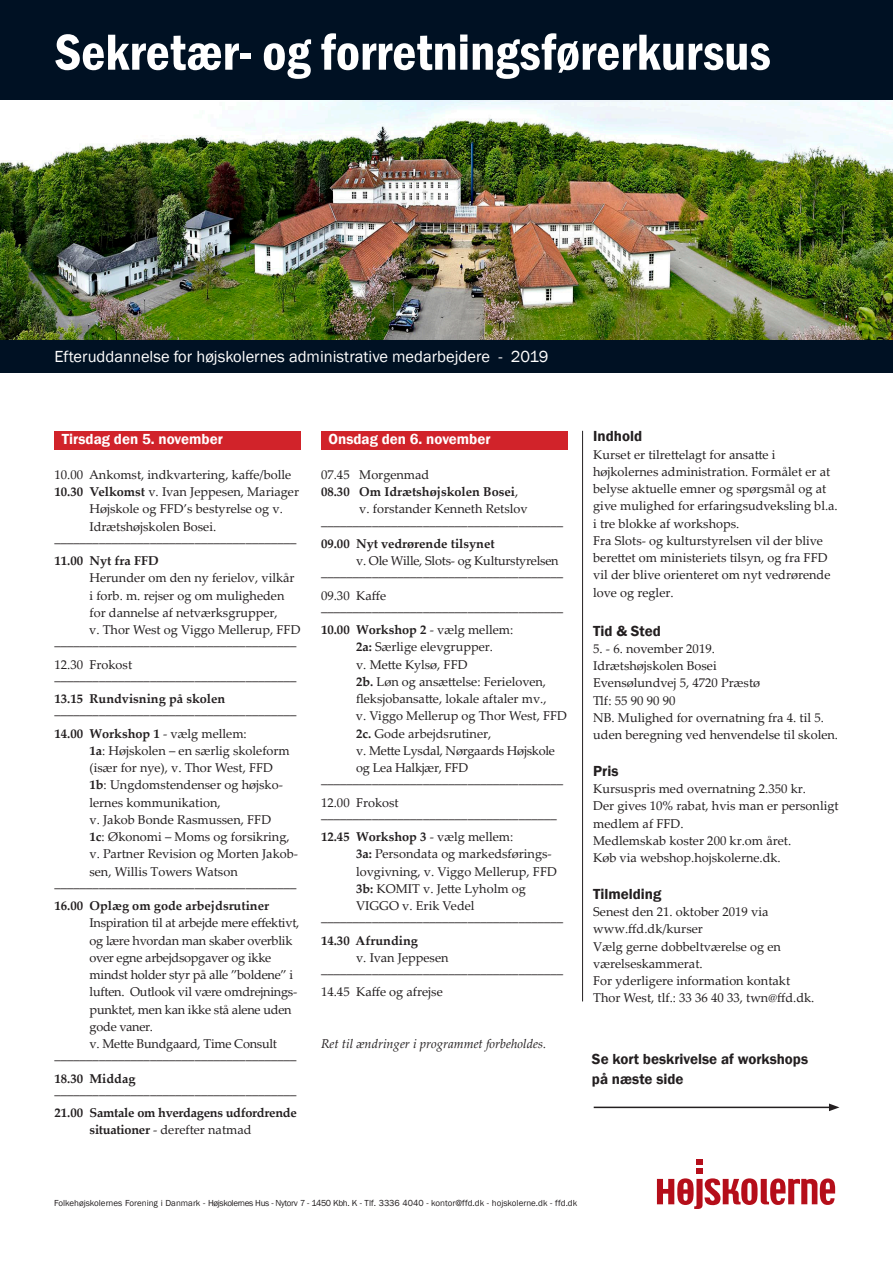
<style>
.page{position:relative;width:893px;height:1263px;background:#fff}
.page>*{position:absolute;margin:0;border:0;box-sizing:border-box;transform-origin:0 0}
.Brød{font:600 condensed 52.5px "Franklin Gothic";color:#fff}
.Brød-2{font:16.5px "Franklin Gothic";color:#fff}
.underoverskrift{font:600 15px "Franklin Gothic";color:#231f20}
.underoverskrift-2{font:600 15px "Franklin Gothic";color:#fff}
.Brød_txt{font:12.75px/17.2px "Palatino Linotype";color:#231f20}
.Brød_txt-2{font:12.75px "Palatino Linotype";letter-spacing:-.02em;color:#231f20}
.Brød_txt-3{font:700 12.75px "Palatino Linotype";color:#231f20}
.Brød_txt-4{font:italic 12.75px "Palatino Linotype";color:#231f20}
.Brød_txt-5{font:700 12.75px "Palatino Linotype";letter-spacing:-.02em;color:#231f20}
.Brød-3{font:9px "Franklin Gothic";color:#231f20}
.s1{font-weight:700}
.s2{font-weight:400}
</style>
<div class="page">
<img style="left:0;top:100px;width:893px;height:240px">
<div style="left:0;top:0;width:893px;height:100px;background:#001123"></div>
<div style="left:0;top:340px;width:893px;height:33px;background:#001123"></div>
<svg style="left:657px;top:1159px;width:178px;height:50px"></svg>
<hr style="left:582px;top:431px;width:1px;height:570px;background:#231f20">
<div style="left:54px;top:431px;width:246px;height:19px;background:#d1232a"></div>
<div style="left:321px;top:431px;width:246px;height:19px;background:#d1232a"></div>
<hr style="left:594px;top:1106px;width:237px;height:2px;background:#231f20">
<svg style="left:829px;top:1103px;width:10px;height:8px"></svg>
<p class="Brød" style="left:54px;top:17px;width:718px">Sekretær- og forretningsførerkursus</p>
<p class="Brød-2" style="left:54px;top:346px;width:496px">Efteruddannelse for højskolernes administrative medarbejdere - 2019</p>
<p class="underoverskrift-2" style="left:62px;top:430px;width:163px">Tirsdag den 5. november</p>
<p class="Brød_txt" style="left:54px;top:465px;width:238px">10.00 Ankomst, indkvartering, kaffe/bolle</p>
<p class="Brød_txt" style="left:54px;top:483px;width:246px"><span class="s1">10.30 Velkomst</span> v. Ivan Jeppesen, Mariager</p>
<p class="Brød_txt" style="left:89px;top:500px;width:195px">Højskole og FFD’s bestyrelse og v.</p>
<p class="Brød_txt" style="left:89px;top:517px;width:128px">Idrætshøjskolen Bosei.</p>
<p class="Brød_txt" style="left:54px;top:528px;width:244px">______________________________________</p>
<p class="Brød_txt-3" style="left:54px;top:552px;width:106px">11.00 Nyt fra FFD</p>
<p class="Brød_txt" style="left:89px;top:569px;width:207px">Herunder om den ny ferielov, vilkår</p>
<p class="Brød_txt" style="left:89px;top:586px;width:197px">i forb. m. rejser og om muligheden</p>
<p class="Brød_txt" style="left:89px;top:603px;width:213px">for dannelse af netværksgrupper,<br>v. Thor West og Viggo Mellerup, FFD</p>
<p class="Brød_txt" style="left:54px;top:632px;width:244px">______________________________________</p>
<p class="Brød_txt" style="left:54px;top:655px;width:79px">12.30 Frokost</p>
<p class="Brød_txt" style="left:54px;top:666px;width:244px">______________________________________</p>
<p class="Brød_txt-3" style="left:54px;top:690px;width:172px">13.15 Rundvisning på skolen</p>
<p class="Brød_txt" style="left:54px;top:701px;width:244px">______________________________________</p>
<p class="Brød_txt-3" style="left:54px;top:724px;width:194px">14.00 Workshop 1 <span class="s2">- vælg mellem:</span></p>
<p class="Brød_txt" style="left:89px;top:741px;width:202px"><span class="s1">1a</span>: Højskolen – en særlig skoleform</p>
<p class="Brød_txt" style="left:89px;top:759px;width:185px">(især for nye), v. Thor West, FFD</p>
<p class="Brød_txt" style="left:89px;top:776px;width:195px"><span class="s1">1b</span>: Ungdomstendenser og højsko-</p>
<p class="Brød_txt" style="left:89px;top:793px;width:133px">lernes kommunikation,</p>
<p class="Brød_txt" style="left:89px;top:810px;width:183px">v. Jakob Bonde Rasmussen, FFD</p>
<p class="Brød_txt" style="left:89px;top:828px;width:202px"><span class="s1">1c</span>: Økonomi – Moms og forsikring,</p>
<p class="Brød_txt" style="left:89px;top:845px;width:210px">v. Partner Revision og Morten Jakob-</p>
<p class="Brød_txt" style="left:89px;top:862px;width:150px">sen, Willis Towers Watson</p>
<p class="Brød_txt" style="left:54px;top:873px;width:244px">______________________________________</p>
<p class="Brød_txt-3" style="left:54px;top:897px;width:216px">16.00 Oplæg om gode arbejdsrutiner</p>
<p class="Brød_txt-2" style="left:89px;top:914px;width:211px">Inspiration til at arbejde mere effektivt,</p>
<p class="Brød_txt-2" style="left:90px;top:931px;width:204px">og lære hvordan man skaber overblik</p>
<p class="Brød_txt-2" style="left:90px;top:948px;width:183px">over egne arbejdsopgaver og ikke</p>
<p class="Brød_txt-2" style="left:90px;top:966px;width:205px">mindst holder styr på alle ”boldene” i</p>
<p class="Brød_txt-2" style="left:90px;top:983px;width:209px">luften. Outlook vil være omdrejnings-</p>
<p class="Brød_txt-2" style="left:90px;top:1000px;width:203px">punktet, men kan ikke stå alene uden</p>
<p class="Brød_txt-2" style="left:90px;top:1017px;width:65px">gode vaner.</p>
<p class="Brød_txt-2" style="left:90px;top:1035px;width:189px">v. Mette Bundgaard, Time Consult</p>
<p class="Brød_txt" style="left:54px;top:1046px;width:244px">______________________________________</p>
<p class="Brød_txt-3" style="left:54px;top:1069px;width:83px">18.30 Middag</p>
<p class="Brød_txt" style="left:54px;top:1080px;width:244px">______________________________________</p>
<p class="Brød_txt-5" style="left:54px;top:1104px;width:244px">21.00 Samtale om hverdagens udfordrende</p>
<p class="Brød_txt" style="left:90px;top:1121px;width:163px"><span class="s1">situationer</span> - derefter natmad</p>
<p class="underoverskrift-2" style="left:328px;top:430px;width:164px">Onsdag den 6. november</p>
<p class="Brød_txt" style="left:321px;top:465px;width:110px">07.45 Morgenmad</p>
<p class="Brød_txt-3" style="left:321px;top:483px;width:199px">08.30 Om Idrætshøjskolen Bosei<span class="s2">,</span></p>
<p class="Brød_txt" style="left:359px;top:500px;width:170px">v. forstander Kenneth Retslov</p>
<p class="Brød_txt" style="left:321px;top:511px;width:244px">______________________________________</p>
<p class="Brød_txt-3" style="left:321px;top:534px;width:175px">09.00 Nyt vedrørende tilsynet</p>
<p class="Brød_txt-2" style="left:356px;top:552px;width:204px">v. Ole Wille, Slots- og Kulturstyrelsen</p>
<p class="Brød_txt" style="left:321px;top:563px;width:244px">______________________________________</p>
<p class="Brød_txt" style="left:321px;top:586px;width:67px">09.30 Kaffe</p>
<p class="Brød_txt" style="left:321px;top:597px;width:244px">______________________________________</p>
<p class="Brød_txt-3" style="left:321px;top:621px;width:194px">10.00 Workshop 2 <span class="s2">- vælg mellem:</span></p>
<p class="Brød_txt" style="left:356px;top:638px;width:138px"><span class="s1">2a:</span> Særlige elevgrupper.</p>
<p class="Brød_txt" style="left:356px;top:655px;width:113px">v. Mette Kylsø, FFD</p>
<p class="Brød_txt" style="left:356px;top:672px;width:192px"><span class="s1">2b.</span> Løn og ansættelse: Ferieloven,</p>
<p class="Brød_txt" style="left:356px;top:690px;width:192px">fleksjobansatte, lokale aftaler mv.,</p>
<p class="Brød_txt" style="left:356px;top:707px;width:213px">v. Viggo Mellerup og Thor West, FFD</p>
<p class="Brød_txt" style="left:356px;top:724px;width:137px"><span class="s1">2c.</span> Gode arbejdsrutiner,</p>
<p class="Brød_txt-2" style="left:356px;top:741px;width:200px">v. Mette Lysdal, Nørgaards Højskole</p>
<p class="Brød_txt-2" style="left:356px;top:759px;width:113px">og Lea Halkjær, FFD</p>
<p class="Brød_txt" style="left:321px;top:770px;width:244px">______________________________________</p>
<p class="Brød_txt" style="left:321px;top:793px;width:79px">12.00 Frokost</p>
<p class="Brød_txt" style="left:321px;top:804px;width:237px">_____________________________________</p>
<p class="Brød_txt-3" style="left:321px;top:828px;width:194px">12.45 Workshop 3 <span class="s2">- vælg mellem:</span></p>
<p class="Brød_txt" style="left:356px;top:845px;width:197px"><span class="s1">3a:</span> Persondata og markedsførings-</p>
<p class="Brød_txt" style="left:356px;top:862px;width:202px">lovgivning, v. Viggo Mellerup, FFD</p>
<p class="Brød_txt" style="left:356px;top:879px;width:171px"><span class="s1">3b:</span> KOMIT v. Jette Lyholm og</p>
<p class="Brød_txt" style="left:356px;top:897px;width:120px">VIGGO v. Erik Vedel</p>
<p class="Brød_txt" style="left:321px;top:908px;width:244px">______________________________________</p>
<p class="Brød_txt-3" style="left:321px;top:931px;width:98px">14.30 Afrunding</p>
<p class="Brød_txt" style="left:356px;top:948px;width:94px">v. Ivan Jeppesen</p>
<p class="Brød_txt" style="left:321px;top:960px;width:244px">______________________________________</p>
<p class="Brød_txt" style="left:321px;top:983px;width:123px">14.45 Kaffe og afrejse</p>
<p class="Brød_txt-4" style="left:321px;top:1035px;width:227px">Ret til ændringer i programmet forbeholdes.</p>
<p class="underoverskrift" style="left:593px;top:427px;width:50px">Indhold</p>
<p class="Brød_txt" style="left:593px;top:445px;width:246px">Kurset er tilrettelagt for ansatte i højkolernes administration. Formålet er at belyse aktuelle emner og spørgsmål og at give mulighed for erfaringsudveksling bl.a. i tre blokke af workshops.</p>
<p class="Brød_txt" style="left:593px;top:531px;width:239px">Fra Slots- og kulturstyrelsen vil der blive berettet om ministeriets tilsyn, og fra FFD vil der blive orienteret om nyt vedrørende love og regler.</p>
<p class="underoverskrift" style="left:593px;top:621px;width:69px">Tid &amp; Sted</p>
<p class="Brød_txt" style="left:593px;top:639px;width:123px">5. - 6. november 2019.</p>
<p class="Brød_txt" style="left:593px;top:657px;width:125px">Idrætshøjskolen Bosei</p>
<p class="Brød_txt" style="left:593px;top:674px;width:168px">Evensølundvej 5, 4720 Præstø</p>
<p class="Brød_txt" style="left:593px;top:691px;width:84px">Tlf: 55 90 90 90</p>
<p class="Brød_txt" style="left:593px;top:708px;width:246px">NB. Mulighed for overnatning fra 4. til 5. uden beregning ved henvendelse til skolen.</p>
<p class="underoverskrift" style="left:593px;top:762px;width:27px">Pris</p>
<p class="Brød_txt" style="left:593px;top:780px;width:214px">Kursuspris med overnatning 2.350 kr.</p>
<p class="Brød_txt" style="left:593px;top:797px;width:247px">Der gives 10% rabat, hvis man er personligt medlem af FFD.</p>
<p class="Brød_txt" style="left:593px;top:831px;width:199px">Medlemskab koster 200 kr.om året.<br>Køb via webshop.hojskolerne.dk.</p>
<p class="underoverskrift" style="left:593px;top:885px;width:70px">Tilmelding</p>
<p class="Brød_txt" style="left:593px;top:903px;width:177px">Senest den 21. oktober 2019 via</p>
<p class="Brød_txt" style="left:593px;top:920px;width:111px">www.ffd.dk/kurser</p>
<p class="Brød_txt" style="left:593px;top:937px;width:189px">Vælg gerne dobbeltværelse og en</p>
<p class="Brød_txt" style="left:593px;top:954px;width:111px">værelseskammerat.</p>
<p class="Brød_txt" style="left:593px;top:972px;width:198px">For yderligere information kontakt</p>
<p class="Brød_txt" style="left:593px;top:989px;width:223px">Thor West, tlf.: 33 36 40 33, twn@ffd.dk.</p>
<p class="underoverskrift" style="left:592px;top:1050px;width:218px">Se kort beskrivelse af workshops</p>
<p class="underoverskrift" style="left:592px;top:1069px;width:93px">på næste side</p>
<p class="Brød-3" style="left:54px;top:1197px;width:525px">Folkehøjskolernes Forening i Danmark - Højskolernes Hus - Nytorv 7 - 1450 Kbh. K - Tlf. 3336 4040 - kontor@ffd.dk - hojskolerne.dk - ffd.dk</p>
</div>
